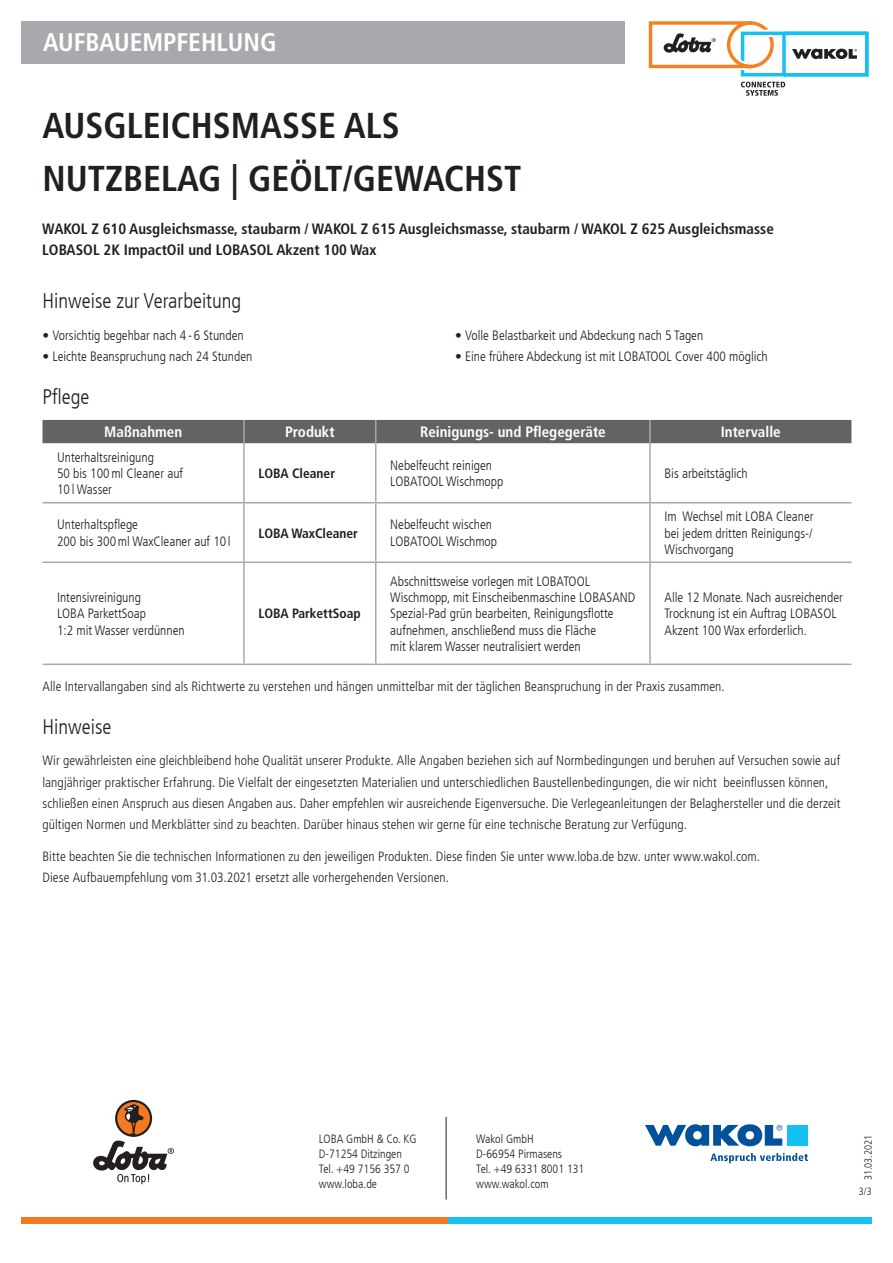
<style>
.page{position:relative;width:893px;height:1263px;background:#fff}
.page>*{position:absolute;margin:0;border:0;box-sizing:border-box;transform-origin:0 0}
.t1{font:700 condensed 36px/53.1px "Frutiger LT Com";color:#231f20}
.t2{font:700 condensed 25.5px "Frutiger LT Com";color:#fff}
.t3{font:300 condensed 21px "Frutiger LT Com";color:#231f20}
.t4{font:700 condensed 15px/21.3px "Frutiger LT Std";color:#231f20}
.t5{font:700 condensed 15px "Frutiger LT Com";color:#fff}
.t6{font:300 condensed 13.5px/21.3px "Frutiger LT Std";letter-spacing:.005em;color:#231f20}
.t7{font:300 condensed 13.5px/16.2px "Frutiger LT Com";color:#231f20}
.t8{font:700 condensed 13.5px "Frutiger LT Com";color:#231f20}
.t9{font:300 condensed 12px/15px "Frutiger LT Com";color:#231f20}
.t10{font:300 condensed 10.5px "Frutiger LT Com";color:#231f20}
.s1{font-family:"Frutiger LT Std"}
</style>
<div class="page">
<div style="left:21px;top:21px;width:604px;height:43px;background:#a8a9ad"></div>
<div style="left:448px;top:1217px;width:424px;height:7px;background:#15c0f2"></div>
<div style="left:21px;top:1217px;width:427px;height:7px;background:#f47921"></div>
<hr style="left:446px;top:1117px;width:1px;height:82px;background:#231f20">
<div style="left:43px;top:420px;width:808px;height:23px;background:#636366"></div>
<hr style="left:649px;top:420px;width:2px;height:23px;background:#a8a9ad">
<hr style="left:243px;top:443px;width:2px;height:59px;background:#a8a9ad">
<hr style="left:375px;top:443px;width:1px;height:59px;background:#a8a9ad">
<hr style="left:649px;top:443px;width:2px;height:59px;background:#a8a9ad">
<hr style="left:43px;top:502px;width:201px;height:1px;background:#a8a9ad">
<hr style="left:244px;top:502px;width:132px;height:1px;background:#a8a9ad">
<hr style="left:243px;top:503px;width:2px;height:58px;background:#a8a9ad">
<hr style="left:376px;top:502px;width:274px;height:1px;background:#a8a9ad">
<hr style="left:375px;top:503px;width:1px;height:58px;background:#a8a9ad">
<hr style="left:650px;top:502px;width:201px;height:1px;background:#a8a9ad">
<hr style="left:649px;top:503px;width:2px;height:58px;background:#a8a9ad">
<hr style="left:43px;top:561px;width:201px;height:2px;background:#a8a9ad">
<hr style="left:244px;top:561px;width:132px;height:2px;background:#a8a9ad">
<hr style="left:243px;top:563px;width:2px;height:101px;background:#a8a9ad">
<hr style="left:376px;top:561px;width:274px;height:2px;background:#a8a9ad">
<hr style="left:375px;top:563px;width:1px;height:101px;background:#a8a9ad">
<hr style="left:650px;top:561px;width:201px;height:2px;background:#a8a9ad">
<hr style="left:649px;top:563px;width:2px;height:101px;background:#a8a9ad">
<hr style="left:43px;top:664px;width:201px;height:1px;background:#a8a9ad">
<hr style="left:244px;top:664px;width:132px;height:1px;background:#a8a9ad">
<hr style="left:376px;top:664px;width:274px;height:1px;background:#a8a9ad">
<hr style="left:650px;top:664px;width:201px;height:1px;background:#a8a9ad">
<svg style="left:741px;top:82px;width:44px;height:14px"></svg>
<svg style="left:649px;top:21px;width:219px;height:55px"></svg>
<svg style="left:93px;top:1101px;width:81px;height:83px"></svg>
<svg style="left:710px;top:1153px;width:98px;height:10px"></svg>
<svg style="left:645px;top:1124px;width:137px;height:22px"></svg>
<div style="left:787px;top:1125px;width:21px;height:20px;background:#15c0f2"></div>
<h2 class="t2" style="left:43px;top:27px;width:235px">AUFBAUEMPFEHLUNG</h2>
<h1 class="t1" style="left:43px;top:99px;width:480px">AUSGLEICHSMASSE ALS<br>NUTZBELAG | GEÖLT/GEWACHST</h1>
<p class="t4" style="left:42px;top:218px;width:733px">WAKOL Z 610 Ausgleichsmasse, staubarm / WAKOL Z 615 Ausgleichsmasse, staubarm / WAKOL Z 625 Ausgleichsmasse<br>LOBASOL 2K ImpactOil und LOBASOL Akzent 100 Wax</p>
<h3 class="t3" style="left:43px;top:289px;width:200px">Hinweise zur Verarbeitung</h3>
<p class="t7" style="left:42px;top:328px;width:203px"><span class="s1">•</span> Vorsichtig begehbar nach 4 - 6 Stunden</p>
<p class="t7" style="left:42px;top:349px;width:211px"><span class="s1">•</span> Leichte Beanspruchung nach 24 Stunden</p>
<h3 class="t3" style="left:43px;top:385px;width:49px">Pflege</h3>
<p class="t7" style="left:455px;top:328px;width:250px"><span class="s1">•</span> Volle Belastbarkeit und Abdeckung nach 5 Tagen</p>
<p class="t7" style="left:455px;top:349px;width:314px"><span class="s1">•</span> Eine frühere Abdeckung ist mit LOBATOOL Cover 400 möglich</p>
<p class="t5" style="left:104px;top:423px;width:79px">Maßnahmen</p>
<p class="t5" style="left:285px;top:423px;width:51px">Produkt</p>
<p class="t5" style="left:420px;top:423px;width:187px">Reinigungs- und Pflegegeräte</p>
<p class="t5" style="left:721px;top:423px;width:62px">Intervalle</p>
<p class="t7" style="left:57px;top:449px;width:128px">Unterhaltsreinigung<br>50 bis 100ml Cleaner auf<br>10 l Wasser</p>
<p class="t8" style="left:258px;top:465px;width:78px">LOBA Cleaner</p>
<p class="t7" style="left:390px;top:457px;width:115px">Nebelfeucht reinigen<br>LOBATOOL Wischmopp</p>
<p class="t7" style="left:664px;top:465px;width:85px">Bis arbeitstäglich</p>
<p class="t7" style="left:57px;top:517px;width:175px">Unterhaltspflege<br>200 bis 300ml WaxCleaner auf 10 l</p>
<p class="t8" style="left:258px;top:525px;width:101px">LOBA WaxCleaner</p>
<p class="t7" style="left:390px;top:517px;width:108px">Nebelfeucht wischen<br>LOBATOOL Wischmop</p>
<p class="t7" style="left:664px;top:509px;width:151px;text-align:justify">Im Wechsel mit LOBA Cleaner bei jedem dritten Reinigungs-/ Wischvorgang</p>
<p class="t7" style="left:57px;top:589px;width:129px">Intensivreinigung<br>LOBA ParkettSoap<br>1:2 mit Wasser verdünnen</p>
<p class="t7" style="left:390px;top:573px;width:247px">Abschnittsweise vorlegen mit LOBATOOL Wischmopp, mit Einscheibenmaschine LOBASAND Spezial-Pad grün bearbeiten, Reinigungsflotte aufnehmen, anschließend muss die Fläche<br>mit klarem Wasser neutralisiert werden</p>
<p class="t7" style="left:664px;top:589px;width:180px">Alle 12 Monate. Nach ausreichender<br>Trocknung ist ein Auftrag LOBASOL<br>Akzent 100 Wax erforderlich.</p>
<p class="t8" style="left:258px;top:606px;width:104px">LOBA ParkettSoap</p>
<p class="t6" style="left:43px;top:676px;width:684px">Alle Intervallangaben sind als Richtwerte zu verstehen und hängen unmittelbar mit der täglichen Beanspruchung in der Praxis zusammen.</p>
<h3 class="t3" style="left:43px;top:714px;width:70px">Hinweise</h3>
<p class="t6" style="left:43px;top:750px;width:799px">Wir gewährleisten eine gleichbleibend hohe Qualität unserer Produkte. Alle Angaben beziehen sich auf Normbedingungen und beruhen auf Versuchen sowie auf langjähriger praktischer Erfahrung. Die Vielfalt der eingesetzten Materialien und unterschiedlichen Baustellenbedingungen, die wir nicht beeinflussen können, schließen einen Anspruch aus diesen Angaben aus. Daher empfehlen wir ausreichende Eigenversuche. Die Verlegeanleitungen der Belaghersteller und die derzeit gültigen Normen und Merkblätter sind zu beachten. Darüber hinaus stehen wir gerne für eine technische Beratung zur Verfügung.</p>
<p class="t6" style="left:43px;top:846px;width:719px">Bitte beachten Sie die technischen Informationen zu den jeweiligen Produkten. Diese finden Sie unter www.loba.de bzw. unter www.wakol.com.<br>Diese Aufbauempfehlung vom 31.03.2021 ersetzt alle vorhergehenden Versionen.</p>
<p class="t9" style="left:319px;top:1132px;width:99px">LOBA GmbH &amp; Co. KG<br>D-71254 Ditzingen<br>Tel. +49 7156 357 0 www.loba.de</p>
<p class="t9" style="left:476px;top:1132px;width:110px">Wakol GmbH<br>D-66954 Pirmasens<br>Tel. +49 6331 8001 131 www.wakol.com</p>
<p class="t10" style="left:862px;top:1180px;width:47px;rotate:-90deg">31.03.2021</p>
<p class="t10" style="left:859px;top:1185px;width:14px">3/3</p>
</div>
